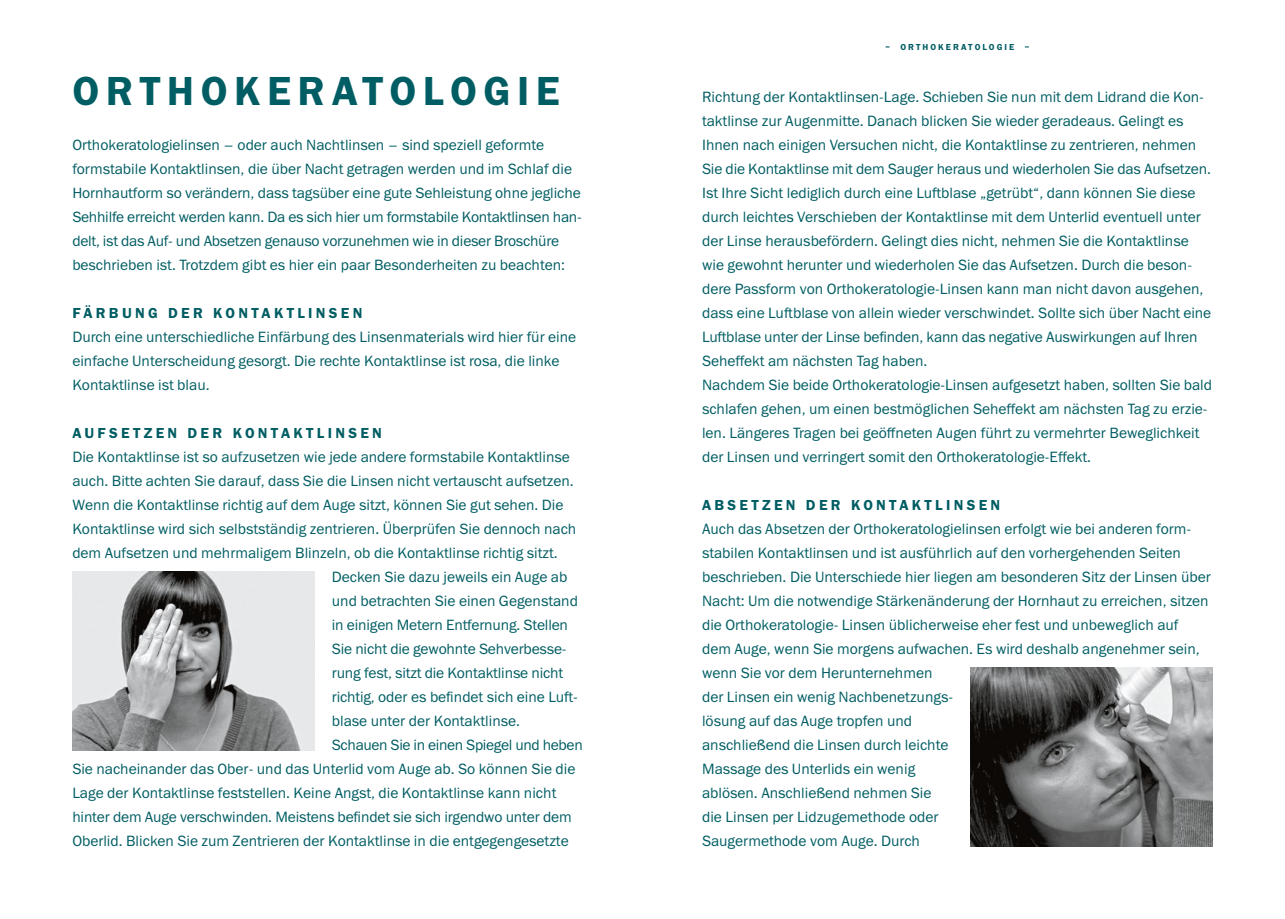
<style>
.page{position:relative;width:1285px;height:919px;background:#fff}
.page>*{position:absolute;margin:0;border:0;box-sizing:border-box;transform-origin:0 0}
.t1{font:600 42px "Franklin Gothic EF";letter-spacing:.155em;color:#005d63}
.t2{font:15px/24px "Franklin Gothic Book ITC";color:#005d63}
.t3{font:600 15px "Franklin Gothic EF";letter-spacing:.22em;color:#005d63}
.t4{font:15px "Franklin Gothic Book ITC";letter-spacing:-.02em;color:#005d63}
.t5{font:600 9px "Franklin Gothic EF";letter-spacing:.225em;color:#005d63}
</style>
<div class="page">
<img style="left:72px;top:571px;width:243px;height:179px">
<img style="left:970px;top:668px;width:242px;height:178px">
<h1 class="t1" style="left:72px;top:67px;width:489px">ORTHOKERATOLOGIE</h1>
<p class="t2" style="left:72px;top:132px;width:511px">Orthokeratologielinsen – oder auch Nachtlinsen – sind speziell geformte formstabile Kontaktlinsen, die über Nacht getragen werden und im Schlaf die Hornhautform so verändern, dass tagsüber eine gute Sehleistung ohne jegliche Sehhilfe erreicht werden kann. Da es sich hier um formstabile Kontaktlinsen han&shy;delt, ist das Auf- und Absetzen genauso vorzunehmen wie in dieser Broschüre beschrieben ist. Trotzdem gibt es hier ein paar Besonderheiten zu beachten:</p>
<p class="t3" style="left:72px;top:304px;width:291px">FÄRBUNG DER KONTAKTLINSEN</p>
<p class="t2" style="left:72px;top:324px;width:505px">Durch eine unterschiedliche Einfärbung des Linsenmaterials wird hier für eine einfache Unterscheidung gesorgt. Die rechte Kontaktlinse ist rosa, die linke<br>Kontaktlinse ist blau.</p>
<p class="t3" style="left:72px;top:424px;width:311px">AUFSETZEN DER KONTAKTLINSEN</p>
<p class="t2" style="left:72px;top:444px;width:499px">Die Kontaktlinse ist so aufzusetzen wie jede andere formstabile Kontaktlinse</p>
<p class="t2" style="left:72px;top:468px;width:503px">auch. Bitte achten Sie darauf, dass Sie die Linsen nicht vertauscht aufsetzen.</p>
<p class="t2" style="left:72px;top:492px;width:492px">Wenn die Kontaktlinse richtig auf dem Auge sitzt, können Sie gut sehen. Die</p>
<p class="t2" style="left:72px;top:516px;width:505px">Kontaktlinse wird sich selbstständig zentrieren. Überprüfen Sie dennoch nach</p>
<p class="t2" style="left:72px;top:540px;width:487px">dem Aufsetzen und mehrmaligem Blinzeln, ob die Kontaktlinse richtig sitzt.</p>
<p class="t2" style="left:332px;top:564px;width:237px">Decken Sie dazu jeweils ein Auge ab</p>
<p class="t2" style="left:332px;top:588px;width:247px">und betrachten Sie einen Gegenstand</p>
<p class="t2" style="left:332px;top:612px;width:238px">in einigen Metern Entfernung. Stellen</p>
<p class="t2" style="left:332px;top:636px;width:236px">Sie nicht die gewohnte Sehverbesse-</p>
<p class="t2" style="left:332px;top:660px;width:233px">rung fest, sitzt die Kontaktlinse nicht</p>
<p class="t2" style="left:332px;top:684px;width:246px">richtig, oder es befindet sich eine Luft-</p>
<p class="t2" style="left:332px;top:708px;width:190px">blase unter der Kontaktlinse.</p>
<p class="t4" style="left:332px;top:735px;width:252px">Schauen Sie in einen Spiegel und heben</p>
<p class="t2" style="left:72px;top:756px;width:504px">Sie nacheinander das Ober- und das Unterlid vom Auge ab. So können Sie die</p>
<p class="t2" style="left:72px;top:780px;width:485px">Lage der Kontaktlinse feststellen. Keine Angst, die Kontaktlinse kann nicht</p>
<p class="t2" style="left:72px;top:804px;width:501px">hinter dem Auge verschwinden. Meistens befindet sie sich irgendwo unter dem</p>
<p class="t2" style="left:72px;top:828px;width:498px">Oberlid. Blicken Sie zum Zentrieren der Kontaktlinse in die entgegengesetzte</p>
<p class="t5" style="left:885px;top:42px;width:145px">– ORTHOKERATOLOGIE –</p>
<p class="t2" style="left:702px;top:84px;width:511px">Richtung der Kontaktlinsen-Lage. Schieben Sie nun mit dem Lidrand die Kon&shy;taktlinse zur Augenmitte. Danach blicken Sie wieder geradeaus. Gelingt es Ihnen nach einigen Versuchen nicht, die Kontaktlinse zu zentrieren, nehmen Sie die Kontaktlinse mit dem Sauger heraus und wiederholen Sie das Aufsetzen.<br>Ist Ihre Sicht lediglich durch eine Luftblase „getrübt“, dann können Sie diese durch leichtes Verschieben der Kontaktlinse mit dem Unterlid eventuell unter der Linse herausbefördern. Gelingt dies nicht, nehmen Sie die Kontaktlinse wie gewohnt herunter und wiederholen Sie das Aufsetzen. Durch die beson&shy;dere Passform von Orthokeratologie-Linsen kann man nicht davon ausgehen, dass eine Luftblase von allein wieder verschwindet. Sollte sich über Nacht eine Luftblase unter der Linse befinden, kann das negative Auswirkungen auf Ihren Seheffekt am nächsten Tag haben.<br>Nachdem Sie beide Orthokeratologie-Linsen aufgesetzt haben, sollten Sie bald schlafen gehen, um einen bestmöglichen Seheffekt am nächsten Tag zu erzie&shy;len. Längeres Tragen bei geöffneten Augen führt zu vermehrter Beweglichkeit der Linsen und verringert somit den Orthokeratologie-Effekt.</p>
<p class="t3" style="left:702px;top:496px;width:300px">ABSETZEN DER KONTAKTLINSEN</p>
<p class="t2" style="left:702px;top:516px;width:510px">Auch das Absetzen der Orthokeratologielinsen erfolgt wie bei anderen form&shy;stabilen Kontaktlinsen und ist ausführlich auf den vorhergehenden Seiten beschrieben. Die Unterschiede hier liegen am besonderen Sitz der Linsen über Nacht: Um die notwendige Stärkenänderung der Hornhaut zu erreichen, sitzen die Orthokeratologie- Linsen üblicherweise eher fest und unbeweglich auf dem Auge, wenn Sie morgens aufwachen. Es wird deshalb angenehmer sein, wenn Sie vor dem Herunternehmen<br>der Linsen ein wenig Nachbenetzungs-<br>lösung auf das Auge tropfen und<br>anschließend die Linsen durch leichte<br>Massage des Unterlids ein wenig<br>ablösen. Anschließend nehmen Sie<br>die Linsen per Lidzugemethode oder<br>Saugermethode vom Auge. Durch</p>
</div>
